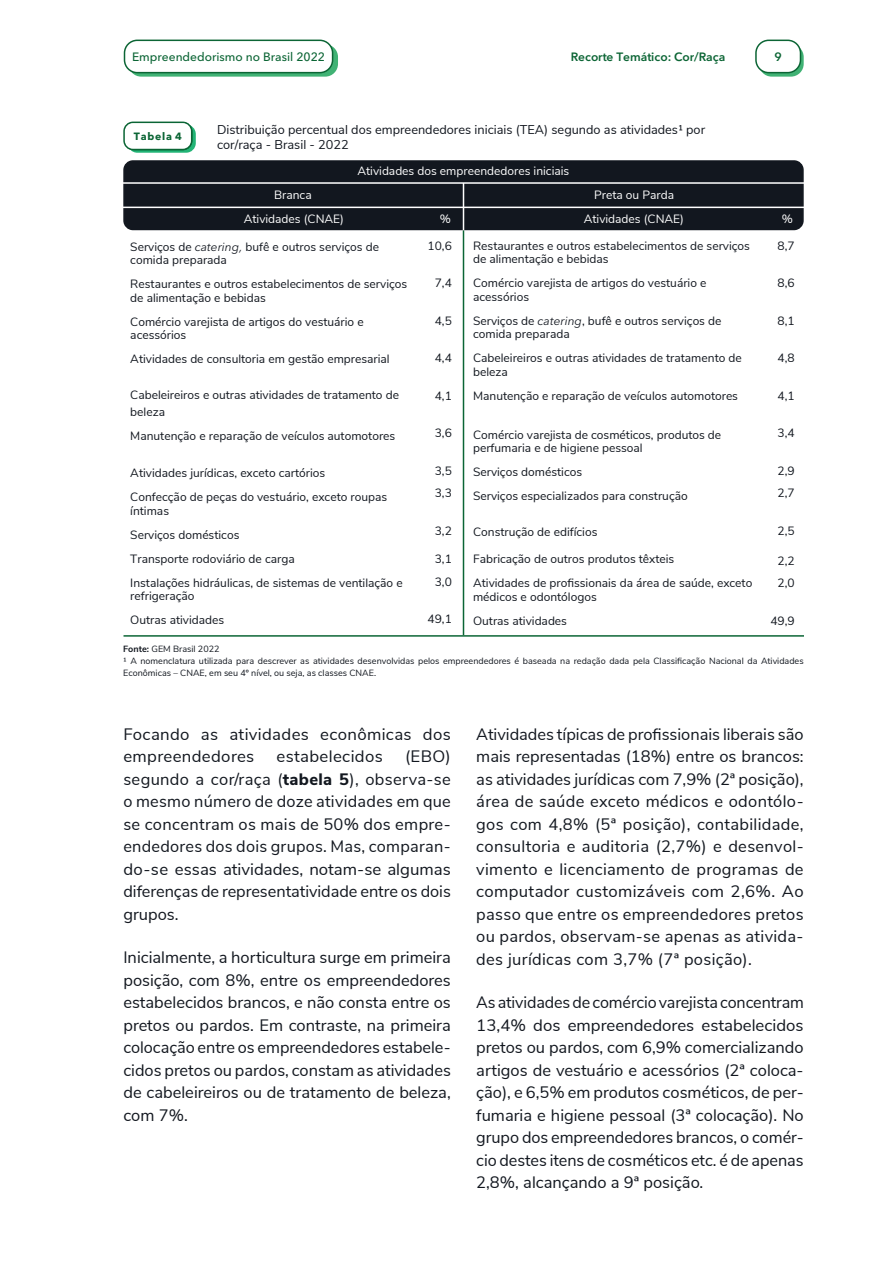
<style>
.page{position:relative;width:893px;height:1263px;background:#fff}
.page>*{position:absolute;margin:0;border:0;box-sizing:border-box;transform-origin:0 0}
.t1{font:16.5px/22.5px "Nunito Sans";color:#12171f;text-align:justify}
.t2{font:16.5px/22.5px "Nunito Sans";letter-spacing:.02em;color:#12171f}
.t3{font:12.75px/15px "Nunito Sans";color:#12171f}
.t4{font:12px/13.5px "Nunito Sans";color:#12171f}
.t5{font:12px "Nunito Sans";color:#fff}
.t6{font:500 12px "Avenir Next LT Pro";color:#0c6535}
.t7{font:600 12px "Avenir Next LT Pro";color:#0c6535}
.t8{font:700 10.5px "Avenir Next LT Pro";letter-spacing:.07em;color:#0b6535}
.t9{font:9px/12px "Nunito Sans";color:#12171f}
.s1{font-family:"Avenir Next LT Pro";font-style:italic}
.s2{font-weight:700}
.s3{font-weight:800}
</style>
<div class="page">
<svg style="left:759px;top:44px;width:45px;height:33px"></svg>
<svg style="left:128px;top:44px;width:210px;height:33px"></svg>
<div style="left:756px;top:40px;width:44px;height:33px;background:#fff;border-radius:13px"></div>
<div style="left:755px;top:40px;width:46px;height:33px;border:2px solid #0c6535;border-radius:13px"></div>
<div style="left:124px;top:40px;width:209px;height:33px;background:#fff;border-radius:13px"></div>
<div style="left:124px;top:40px;width:209px;height:33px;border:2px solid #0c6535;border-radius:13px"></div>
<div style="left:123px;top:160px;width:681px;height:70px;background:#12171f"></div>
<hr style="left:123px;top:182px;width:681px;height:2px;background:#fff">
<hr style="left:123px;top:207px;width:681px;height:1px;background:#fff">
<hr style="left:124px;top:635px;width:680px;height:2px;background:#0b6535">
<svg style="left:128px;top:124px;width:68px;height:29px"></svg>
<svg style="left:123px;top:122px;width:69px;height:28px"></svg>
<hr style="left:463px;top:183px;width:1px;height:47px;background:#fff">
<hr style="left:463px;top:231px;width:1px;height:403px;background:#0b6535">
<p class="t6" style="left:132px;top:47px;width:194px">Empreendedorismo no Brasil 2022</p>
<p class="t7" style="left:571px;top:47px;width:156px">Recorte Temático: Cor/Raça</p>
<p class="t7" style="left:774px;top:47px;width:9px">9</p>
<p class="t8" style="left:134px;top:127px;width:50px">Tabela 4</p>
<p class="t3" style="left:217px;top:121px;width:490px">Distribuição percentual dos empreendedores iniciais (TEA) segundo as atividades¹ por cor/raça - Brasil - 2022</p>
<p class="t5" style="left:357px;top:162px;width:213px">Atividades dos empreendedores iniciais</p>
<p class="t5" style="left:594px;top:186px;width:81px">Preta ou Parda</p>
<p class="t5" style="left:244px;top:210px;width:102px">Atividades (CNAE)</p>
<p class="t5" style="left:440px;top:210px;width:13px">%</p>
<p class="t5" style="left:584px;top:210px;width:102px">Atividades (CNAE)</p>
<p class="t5" style="left:782px;top:210px;width:13px">%</p>
<p class="t5" style="left:274px;top:186px;width:39px">Branca</p>
<p class="t4" style="left:130px;top:239px;width:250px">Serviços de <span class="s1">catering,</span> bufê e outros serviços de comida preparada</p>
<p class="t4" style="left:130px;top:276px;width:278px">Restaurantes e outros estabelecimentos de serviços de alimentação e bebidas</p>
<p class="t4" style="left:130px;top:314px;width:235px">Comércio varejista de artigos do vestuário e acessórios</p>
<p class="t4" style="left:130px;top:351px;width:261px">Atividades de consultoria em gestão empresarial</p>
<p class="t4" style="left:130px;top:386px;width:270px;line-height:16.5px">Cabeleireiros e outras atividades de tratamento de beleza</p>
<p class="t4" style="left:130px;top:428px;width:266px">Manutenção e reparação de veículos automotores</p>
<p class="t4" style="left:130px;top:460px;width:258px;line-height:24px">Atividades jurídicas, exceto cartórios<br>Confecção de peças do vestuário, exceto roupas</p>
<p class="t4" style="left:130px;top:498px;width:274px;line-height:24px">íntimas<br>Serviços domésticos<br>Transporte rodoviário de carga<br>Instalações hidráulicas, de sistemas de ventilação e</p>
<p class="t4" style="left:130px;top:583px;width:95px;line-height:24px">refrigeração<br>Outras atividades</p>
<p class="t4" style="left:428px;top:238px;width:26px">10,6</p>
<p class="t4" style="left:435px;top:276px;width:19px">7,4</p>
<p class="t4" style="left:435px;top:313px;width:19px">4,5</p>
<p class="t4" style="left:435px;top:351px;width:19px">4,4</p>
<p class="t4" style="left:435px;top:388px;width:19px">4,1</p>
<p class="t4" style="left:435px;top:426px;width:19px">3,6</p>
<p class="t4" style="left:435px;top:459px;width:19px;line-height:22.5px">3,5<br>3,3</p>
<p class="t4" style="left:435px;top:523px;width:19px">3,2</p>
<p class="t4" style="left:435px;top:547px;width:19px;line-height:22.5px">3,1<br>3,0</p>
<p class="t4" style="left:428px;top:612px;width:26px">49,1</p>
<p class="t4" style="left:473px;top:238px;width:278px">Restaurantes e outros estabelecimentos de serviços de alimentação e bebidas</p>
<p class="t4" style="left:473px;top:276px;width:235px">Comércio varejista de artigos do vestuário e acessórios</p>
<p class="t4" style="left:473px;top:313px;width:250px">Serviços de <span class="s1">catering</span>, bufê e outros serviços de comida preparada</p>
<p class="t4" style="left:473px;top:351px;width:270px">Cabeleireiros e outras atividades de tratamento de beleza</p>
<p class="t4" style="left:473px;top:388px;width:266px">Manutenção e reparação de veículos automotores</p>
<p class="t4" style="left:473px;top:427px;width:250px">Comércio varejista de cosméticos, produtos de perfumaria e de higiene pessoal</p>
<p class="t4" style="left:473px;top:459px;width:216px;line-height:24px">Serviços domésticos<br>Serviços especializados para construção</p>
<p class="t4" style="left:473px;top:525px;width:126px">Construção de edifícios</p>
<p class="t4" style="left:473px;top:546px;width:281px;line-height:24px">Fabricação de outros produtos têxteis<br>Atividades de profissionais da área de saúde, exceto</p>
<p class="t4" style="left:473px;top:584px;width:125px;line-height:24px">médicos e odontólogos<br>Outras atividades</p>
<p class="t4" style="left:777px;top:238px;width:19px">8,7</p>
<p class="t4" style="left:777px;top:276px;width:19px">8,6</p>
<p class="t4" style="left:777px;top:313px;width:19px">8,1</p>
<p class="t4" style="left:777px;top:351px;width:19px">4,8</p>
<p class="t4" style="left:777px;top:388px;width:19px">4,1</p>
<p class="t4" style="left:777px;top:426px;width:19px">3,4</p>
<p class="t4" style="left:777px;top:459px;width:19px;line-height:22.5px">2,9<br>2,7</p>
<p class="t4" style="left:777px;top:523px;width:19px">2,5</p>
<p class="t4" style="left:777px;top:549px;width:19px;line-height:22.5px">2,2<br>2,0</p>
<p class="t4" style="left:770px;top:613px;width:26px">49,9</p>
<p class="t9" style="left:123px;top:642px;width:682px"><span class="s2">Fonte:</span> GEM Brasil 2022<br>¹ A nomenclatura utilizada para descrever as atividades desenvolvidas pelos empreendedores é baseada na redação dada pela Classificação Nacional da Atividades<br>Econômicas – CNAE, em seu 4º nível, ou seja, as classes CNAE.</p>
<p class="t2" style="left:123px;top:721px;width:329px">Focando as atividades econômicas dos empreendedores</p>
<p class="t1" style="left:123px;top:744px;width:329px;text-indent:282px">(EBO) segundo a cor/raça (<span class="s3">tabela 5</span>), observa-se o mesmo número de doze atividades em que se concentram os mais de 50% dos empre&shy;endedores dos dois grupos. Mas, comparan&shy;do-se essas atividades, notam-se algumas diferenças de representatividade entre os dois grupos.</p>
<p class="t1" style="left:123px;top:945px;width:329px">Inicialmente, a horticultura surge em primeira posição, com 8%, entre os empreendedores estabelecidos brancos, e não consta entre os pretos ou pardos. Em contraste, na primeira colocação entre os empreendedores estabele&shy;cidos pretos ou pardos, constam as atividades de cabeleireiros ou de tratamento de beleza, com 7%.</p>
<p class="t2" style="left:277px;top:744px;width:108px">estabelecidos</p>
<p class="t1" style="left:476px;top:721px;width:329px">Atividades típicas de profissionais liberais são mais representadas (18%) entre os brancos: as atividades jurídicas com 7,9% (2ª posição), área de saúde exceto médicos e odontólo&shy;gos com 4,8% (5ª posição), contabilidade, consultoria e auditoria (2,7%) e desenvol&shy;vimento e licenciamento de programas de computador customizáveis com 2,6%. Ao passo que entre os empreendedores pretos ou pardos, observam-se apenas as ativida&shy;des jurídicas com 3,7% (7ª posição).</p>
<p class="t1" style="left:476px;top:990px;width:329px">As atividades de comércio varejista concentram 13,4% dos empreendedores estabelecidos pretos ou pardos, com 6,9% comercializando artigos de vestuário e acessórios (2ª coloca&shy;ção), e 6,5% em produtos cosméticos, de per&shy;fumaria e higiene pessoal (3ª colocação). No grupo dos empreendedores brancos, o comér&shy;cio destes itens de cosméticos etc. é de apenas 2,8%, alcançando a 9ª posição.</p>
</div>
